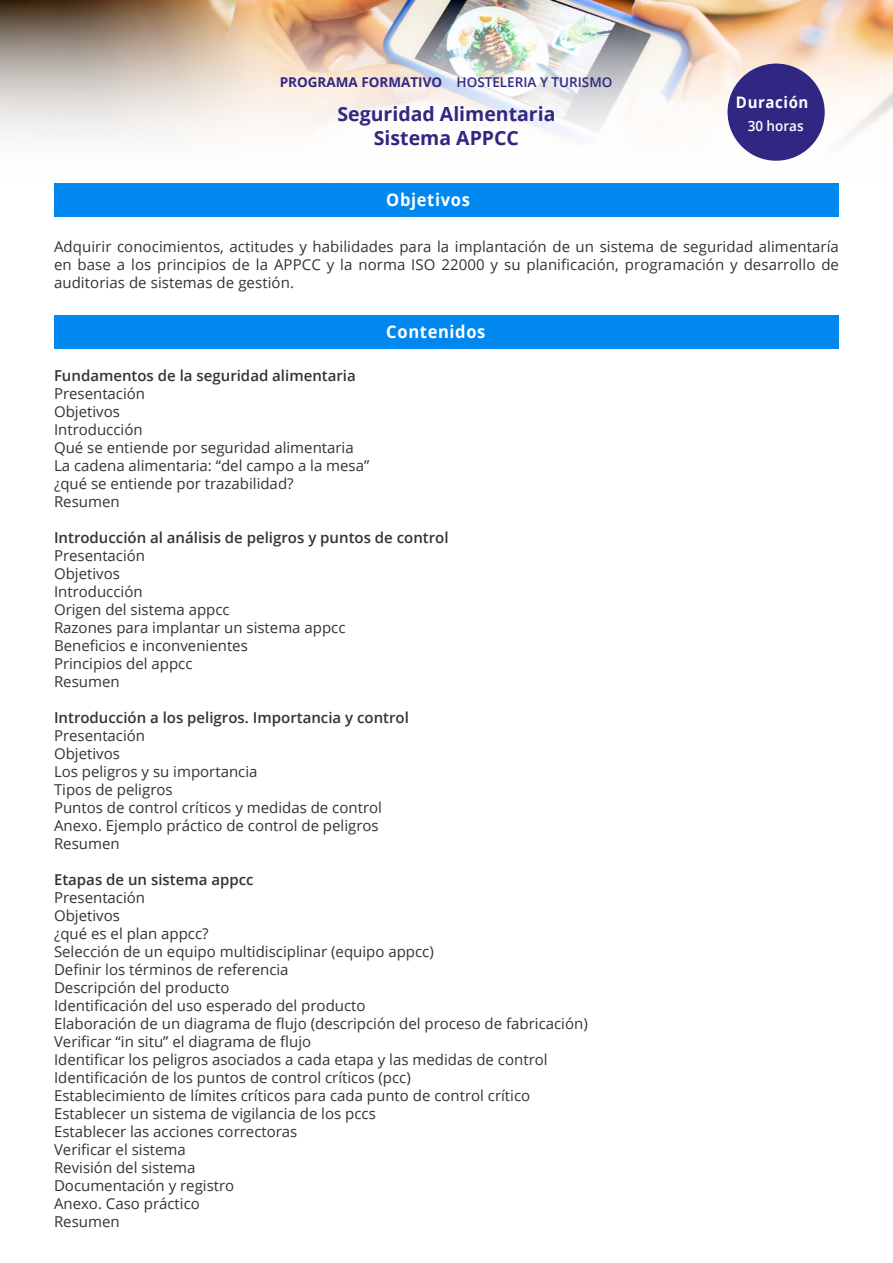
<style>
.page{position:relative;width:893px;height:1263px;background:#fff}
.page>*{position:absolute;margin:0;border:0;box-sizing:border-box;transform-origin:0 0}
.t1{font:700 19.5px "Open Sans";color:#312783}
.t2{font:700 17.55px "Open Sans";letter-spacing:.04em;color:#fff;scale:.94 1}
.t3{font:700 15.9px "Open Sans";letter-spacing:.04em;color:#fff;scale:.94 1}
.t4{font:15px/18px "Open Sans";color:#333;text-align:justify}
.t5{font:600 15px "Open Sans";color:#333}
.t6{font:600 14.1px "Open Sans";color:#fff;scale:.95 1}
.t7{font:600 13.5px "Open Sans";color:#312783}
.t8{font:700 13.5px "Open Sans";color:#312783}
</style>
<div class="page">
<div style="left:54px;top:183px;width:785px;height:33px;background:#08e"></div>
<div style="left:54px;top:315px;width:785px;height:34px;background:#08e"></div>
<img style="left:0;top:0;width:893px;height:161px">
<div style="left:727px;top:64px;width:98px;height:97px;background:#312783;border-radius:50%"></div>
<p class="t8" style="left:280px;top:73px;width:164px">PROGRAMA FORMATIVO</p>
<p class="t7" style="left:457px;top:73px;width:157px">HOSTELERIA Y TURISMO</p>
<p class="t1" style="left:337px;top:100px;width:220px">Seguridad Alimentaria</p>
<p class="t1" style="left:374px;top:124px;width:147px">Sistema APPCC</p>
<p class="t2" style="left:386px;top:187px;width:90px">Objetivos</p>
<p class="t3" style="left:736px;top:91px;width:79px">Duración</p>
<p class="t6" style="left:748px;top:116px;width:60px">30 horas</p>
<p class="t4" style="left:54px;top:237px;width:786px">Adquirir conocimientos, actitudes y habilidades para la implantación de un sistema de seguridad alimentaría en base a los principios de la APPCC y la norma ISO 22000 y su planificación, programación y desarrollo de auditorias de sistemas de gestión.</p>
<p class="t2" style="left:386px;top:319px;width:107px">Contenidos</p>
<p class="t5" style="left:54px;top:365px;width:303px">Fundamentos de la seguridad alimentaria</p>
<p class="t4" style="left:54px;top:384px;width:93px">Presentación</p>
<p class="t4" style="left:54px;top:402px;width:67px">Objetivos</p>
<p class="t4" style="left:54px;top:420px;width:90px">Introducción</p>
<p class="t4" style="left:54px;top:438px;width:301px">Qué se entiende por seguridad alimentaria</p>
<p class="t4" style="left:54px;top:456px;width:317px">La cadena alimentaria: “del campo a la mesa”</p>
<p class="t4" style="left:54px;top:474px;width:241px">¿qué se entiende por trazabilidad?</p>
<p class="t4" style="left:54px;top:492px;width:67px">Resumen</p>
<p class="t5" style="left:54px;top:527px;width:396px">Introducción al análisis de peligros y puntos de control</p>
<p class="t4" style="left:54px;top:546px;width:93px">Presentación</p>
<p class="t4" style="left:54px;top:564px;width:67px">Objetivos</p>
<p class="t4" style="left:54px;top:582px;width:90px">Introducción</p>
<p class="t4" style="left:54px;top:600px;width:177px">Origen del sistema appcc</p>
<p class="t4" style="left:54px;top:618px;width:293px">Razones para implantar un sistema appcc</p>
<p class="t4" style="left:54px;top:636px;width:195px">Beneficios e inconvenientes</p>
<p class="t4" style="left:54px;top:654px;width:140px">Principios del appcc</p>
<p class="t4" style="left:54px;top:672px;width:67px">Resumen</p>
<p class="t5" style="left:54px;top:707px;width:356px">Introducción a los peligros. Importancia y control</p>
<p class="t4" style="left:54px;top:726px;width:93px">Presentación</p>
<p class="t4" style="left:54px;top:744px;width:67px">Objetivos</p>
<p class="t4" style="left:54px;top:762px;width:205px">Los peligros y su importancia</p>
<p class="t4" style="left:54px;top:780px;width:120px">Tipos de peligros</p>
<p class="t4" style="left:54px;top:798px;width:329px">Puntos de control críticos y medidas de control</p>
<p class="t4" style="left:54px;top:816px;width:326px">Anexo. Ejemplo práctico de control de peligros</p>
<p class="t4" style="left:54px;top:834px;width:67px">Resumen</p>
<p class="t5" style="left:54px;top:869px;width:201px">Etapas de un sistema appcc</p>
<p class="t4" style="left:54px;top:888px;width:93px">Presentación</p>
<p class="t4" style="left:54px;top:906px;width:67px">Objetivos</p>
<p class="t4" style="left:54px;top:924px;width:156px">¿qué es el plan appcc?</p>
<p class="t4" style="left:54px;top:942px;width:381px">Selección de un equipo multidisciplinar (equipo appcc)</p>
<p class="t4" style="left:54px;top:960px;width:236px">Definir los términos de referencia</p>
<p class="t4" style="left:54px;top:978px;width:177px">Descripción del producto</p>
<p class="t4" style="left:54px;top:996px;width:313px">Identificación del uso esperado del producto</p>
<p class="t4" style="left:54px;top:1014px;width:535px">Elaboración de un diagrama de flujo (descripción del proceso de fabricación)</p>
<p class="t4" style="left:54px;top:1032px;width:259px">Verificar “in situ” el diagrama de flujo</p>
<p class="t4" style="left:54px;top:1050px;width:495px">Identificar los peligros asociados a cada etapa y las medidas de control</p>
<p class="t4" style="left:54px;top:1068px;width:358px">Identificación de los puntos de control críticos (pcc)</p>
<p class="t4" style="left:54px;top:1086px;width:478px">Establecimiento de límites críticos para cada punto de control crítico</p>
<p class="t4" style="left:54px;top:1104px;width:323px">Establecer un sistema de vigilancia de los pccs</p>
<p class="t4" style="left:54px;top:1122px;width:245px">Establecer las acciones correctoras</p>
<p class="t4" style="left:54px;top:1140px;width:133px">Verificar el sistema</p>
<p class="t4" style="left:54px;top:1158px;width:143px">Revisión del sistema</p>
<p class="t4" style="left:54px;top:1176px;width:182px">Documentación y registro</p>
<p class="t4" style="left:54px;top:1194px;width:147px">Anexo. Caso práctico</p>
<p class="t4" style="left:54px;top:1212px;width:67px">Resumen</p>
</div>
